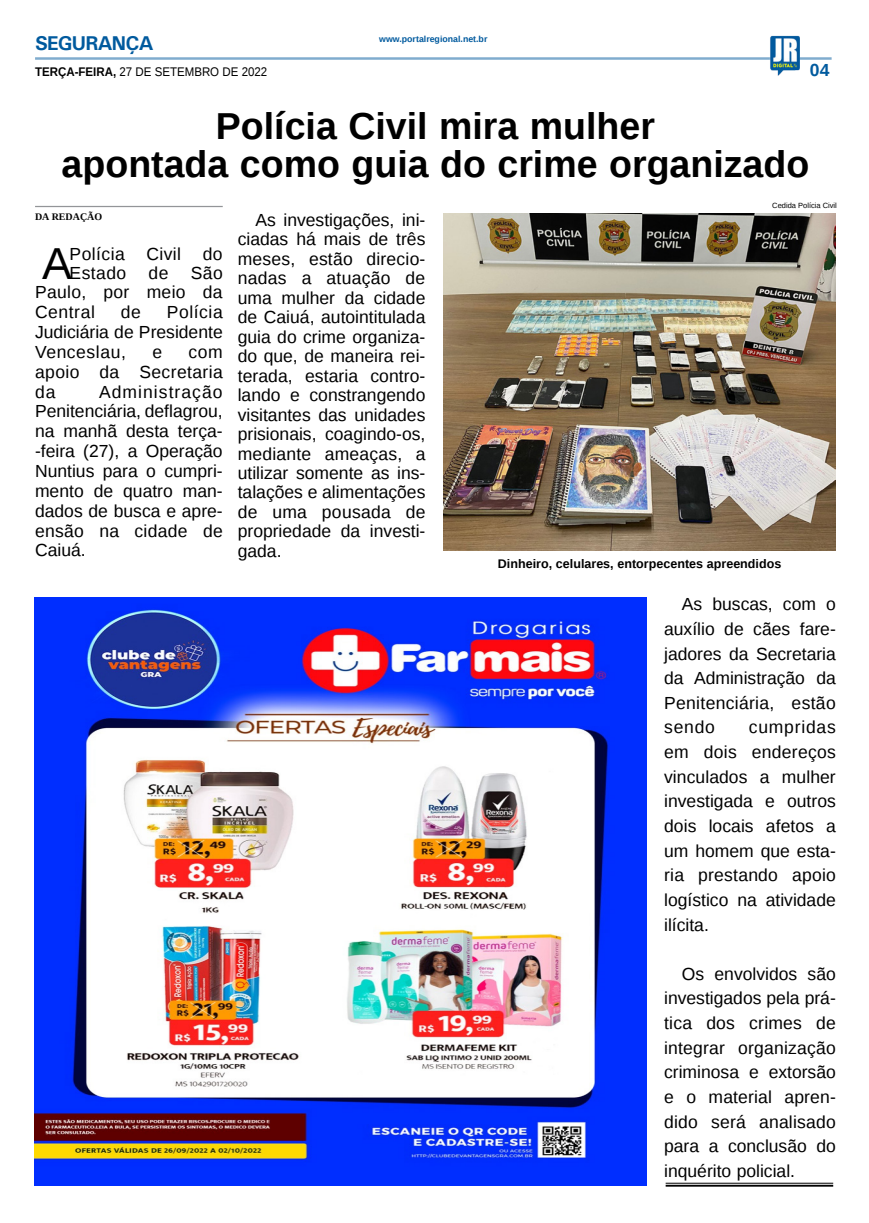
<style>
.page{position:relative;width:869px;height:1223px;background:#fff}
.page>*{position:absolute;margin:0;border:0;box-sizing:border-box;transform-origin:0 0}
.MATÉRIA{font:44.75px "Liberation Sans";color:#000}
.TÍTULO{font:700 37.5px "Liberation Sans";color:#000}
.TITULO_PG{font:700 20px "Univers";letter-spacing:-.04em;color:#005a9e}
.MATÉRIA-2{font:17.5px/24.6px "Liberation Sans";color:#000;text-align:justify}
.MATÉRIA-3{font:17.5px/18.8px "Liberation Sans";letter-spacing:.025em;color:#000}
.TÍTULO-2{font:700 17.5px "Liberation Sans";color:#005a9e}
.LEGENDA{font:700 12.5px "Liberation Sans";color:#000}
.DATA_PG{font:12.5px "Liberation Sans";color:#000;scale:.92 1}
.CRÉDITO_NOME{font:700 10px "Liberation Serif";color:#000}
.DATA_PG-2{font:700 8.75px "Liberation Sans";color:#005a9e}
.CRÉDITO_FOTO{font:7.5px "Liberation Sans";color:#000}
.s1{font-weight:700}
</style>
<div class="page">
<hr style="left:35px;top:57px;width:796px;height:3px;background:#005a9e">
<img style="left:769px;top:36px;width:30px;height:40px">
<hr style="left:665px;top:1182px;width:167px;height:1px;background:#000">
<hr style="left:665px;top:1184px;width:167px;height:2px;background:#000">
<img style="left:34px;top:597px;width:612px;height:588px">
<img style="left:443px;top:213px;width:392px;height:337px">
<hr style="left:35px;top:206px;width:188px;height:1px;background:#939598">
<p class="TITULO_PG" style="left:35px;top:31px;width:120px">SEGURANÇA</p>
<p class="DATA_PG" style="left:35px;top:65px;width:254px"><span class="s1">TERÇA-FEIRA,</span> 27 DE SETEMBRO DE 2022</p>
<p class="DATA_PG-2" style="left:379px;top:33px;width:110px">www.portalregional.net.br</p>
<p class="TÍTULO-2" style="left:809px;top:58px;width:21px">04</p>
<p class="TÍTULO" style="left:216px;top:100px;width:440px">Polícia Civil mira mulher</p>
<p class="TÍTULO" style="left:62px;top:138px;width:748px">apontada como guia do crime organizado</p>
<p class="CRÉDITO_NOME" style="left:35px;top:210px;width:69px">DA REDAÇÃO</p>
<p class="MATÉRIA" style="left:42px;top:238px;width:31px">A</p>
<p class="MATÉRIA-3" style="left:70px;top:245px;width:154px">Polícia Civil do<br>Estado</p>
<p class="CRÉDITO_FOTO" style="left:772px;top:201px;width:66px">Cedida Polícia Civil</p>
<p class="MATÉRIA-2" style="left:238px;top:211px;width:189px;line-height:19.5px;text-indent:18px">As investigações, ini&shy;ciadas há mais de três meses, estão direcio&shy;nadas a atuação de uma mulher da cidade de Caiuá, autointitulada guia do crime organiza&shy;do que, de maneira rei&shy;terada, estaria contro&shy;lando e constrangendo visitantes das unidades prisionais, coagindo-os, mediante ameaças, a utilizar somente as ins&shy;talações e alimentações de uma pousada de propriedade da investi&shy;gada.</p>
<p class="MATÉRIA-2" style="left:148px;top:261px;width:21px">de</p>
<p class="MATÉRIA-2" style="left:35px;top:263px;width:189px;line-height:19.9px;text-indent:155px">São Paulo, por meio da Central</p>
<p class="MATÉRIA-2" style="left:35px;top:303px;width:189px;line-height:19.9px;text-indent:132px">Polícia Judiciária de Presidente Venceslau,</p>
<p class="MATÉRIA-2" style="left:121px;top:300px;width:22px">de</p>
<p class="MATÉRIA-2" style="left:35px;top:343px;width:189px;line-height:19.9px;text-indent:153px">com apoio da Secretaria da</p>
<p class="MATÉRIA-2" style="left:152px;top:340px;width:11px">e</p>
<p class="MATÉRIA-2" style="left:35px;top:382px;width:189px;line-height:19.9px;text-indent:64px">Administração Penitenciária, deflagrou, na manhã desta terça--feira (27), a Operação Nuntius para o cumpri&shy;mento de quatro man&shy;dados de busca e apre&shy;ensão na cidade de Caiuá.</p>
<p class="LEGENDA" style="left:497px;top:555px;width:285px">Dinheiro, celulares, entorpecentes apreendidos</p>
<p class="MATÉRIA-2" style="left:663px;top:592px;width:173px;text-indent:18px">As buscas, com o auxílio de cães fare&shy;jadores da Secretaria da Administração da Penitenciária, estão sendo</p>
<p class="MATÉRIA-2" style="left:663px;top:716px;width:173px;text-indent:85px">cumpridas em dois endereços vinculados a mulher investigada e outros dois locais afetos a um homem que esta&shy;ria prestando apoio logístico na atividade ilícita.</p>
<p class="MATÉRIA-2" style="left:663px;top:962px;width:173px;text-indent:18px">Os envolvidos são investigados pela prá&shy;tica dos crimes de integrar organização criminosa e extorsão e o material apren&shy;dido será analisado para a conclusão do inquérito policial.</p>
</div>
